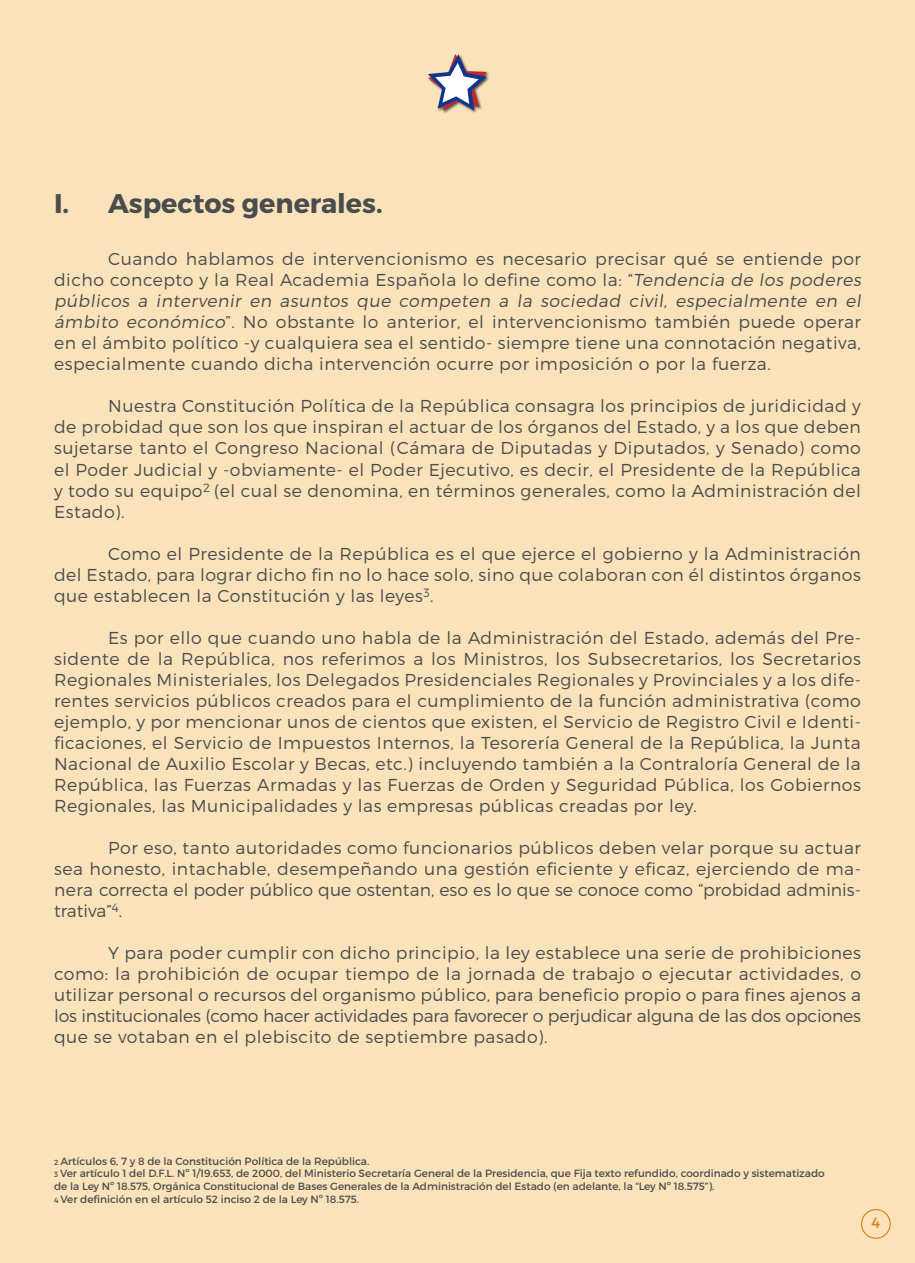
<style>
.page{position:relative;width:915px;height:1263px;background:#fff}
.page>*{position:absolute;margin:0;border:0;box-sizing:border-box;transform-origin:0 0}
.t1{font:27px "Trueno Bd";color:#4b4c4d}
.t2{font:17.25px/21px "Trueno Lt";letter-spacing:.03em;color:#4b4c4d;text-align:justify}
.t3{font:14.7px "Trueno Rg";color:#de8226}
.t4{font:10.5px "Trueno Rg";color:#4b4c4d}
.s1{font-family:"Trueno Lt It"}
.s2{font-size:7.5px}
</style>
<div class="page">
<div style="left:0;top:0;width:914px;height:1263px;background:#fae3ba"></div>
<div style="left:427px;top:53px;width:63px;height:61px;background:#231f20;opacity:.75"></div>
<svg style="left:428px;top:54px;width:59px;height:57px"></svg>
<div style="left:860px;top:1209px;width:30px;height:30px;border:1px solid #de8226;border-radius:50%"></div>
<p class="t1" style="left:54px;top:187px;width:330px">I. Aspectos generales.</p>
<p class="t2" style="left:54px;top:249px;width:808px;text-indent:54px">Cuando hablamos de intervencionismo es necesario precisar qué se entiende por dicho concepto y la Real Academia Española lo define como la: “<span class="s1">Tendencia de los poderes públicos a intervenir en asuntos que competen a la sociedad civil, especialmente en el ámbito económico</span>”. No obstante lo anterior, el intervencionismo también puede operar en el ámbito político -y cualquiera sea el sentido- siempre tiene una connotación negativa, especialmente cuando dicha intervención ocurre por imposición o por la fuerza.</p>
<p class="t2" style="left:54px;top:396px;width:808px;text-indent:54px">Nuestra Constitución Política de la República consagra los principios de juridicidad y de probidad que son los que inspiran el actuar de los órganos del Estado, y a los que deben sujetarse tanto el Congreso Nacional (Cámara de Diputadas y Diputados, y Senado) como el Poder Judicial y -obviamente- el Poder Ejecutivo, es decir, el Presidente de la República y todo su equipo<sup>2</sup> (el cual se denomina, en términos generales, como la Administración del Estado).</p>
<p class="t2" style="left:54px;top:543px;width:808px;text-indent:54px">Como el Presidente de la República es el que ejerce el gobierno y la Administración del Estado, para lograr dicho fin no lo hace solo, sino que colaboran con él distintos órganos que establecen la Constitución y las leyes<sup>3</sup>.</p>
<p class="t2" style="left:54px;top:627px;width:808px;text-indent:54px">Es por ello que cuando uno habla de la Administración del Estado, además del Pre&shy;sidente de la República, nos referimos a los Ministros, los Subsecretarios, los Secretarios Regionales Ministeriales, los Delegados Presidenciales Regionales y Provinciales y a los dife&shy;rentes servicios públicos creados para el cumplimiento de la función administrativa (como ejemplo, y por mencionar unos de cientos que existen, el Servicio de Registro Civil e Identi&shy;ficaciones, el Servicio de Impuestos Internos, la Tesorería General de la República, la Junta Nacional de Auxilio Escolar y Becas, etc.) incluyendo también a la Contraloría General de la República, las Fuerzas Armadas y las Fuerzas de Orden y Seguridad Pública, los Gobiernos Regionales, las Municipalidades y las empresas públicas creadas por ley.</p>
<p class="t2" style="left:54px;top:837px;width:808px;text-indent:54px">Por eso, tanto autoridades como funcionarios públicos deben velar porque su actuar sea honesto, intachable, desempeñando una gestión eficiente y eficaz, ejerciendo de ma&shy;nera correcta el poder público que ostentan, eso es lo que se conoce como “probidad adminis&shy;trativa”<sup>4</sup>.</p>
<p class="t2" style="left:54px;top:942px;width:808px;text-indent:54px">Y para poder cumplir con dicho principio, la ley establece una serie de prohibiciones como: la prohibición de ocupar tiempo de la jornada de trabajo o ejecutar actividades, o utilizar personal o recursos del organismo público, para beneficio propio o para fines ajenos a los institucionales (como hacer actividades para favorecer o perjudicar alguna de las dos opciones que se votaban en el plebiscito de septiembre pasado).</p>
<p class="t4" style="left:54px;top:1154px;width:317px"><span class="s2">2</span> Artículos 6, 7 y 8 de la Constitución Política de la República.</p>
<p class="t4" style="left:54px;top:1167px;width:772px"><span class="s2">3</span> Ver artículo 1 del D.F.L. Nº 1/19.653, de 2000, del Ministerio Secretaría General de la Presidencia, que Fija texto refundido, coordinado y sistematizado</p>
<p class="t4" style="left:54px;top:1180px;width:661px">de la Ley Nº 18.575, Orgánica Constitucional de Bases Generales de la Administración del Estado (en adelante, la “Ley Nº 18.575”).</p>
<p class="t4" style="left:54px;top:1192px;width:306px"><span class="s2">4</span> Ver definición en el artículo 52 inciso 2 de la Ley Nº 18.575.</p>
<p class="t3" style="left:871px;top:1214px;width:10px">4</p>
</div>
